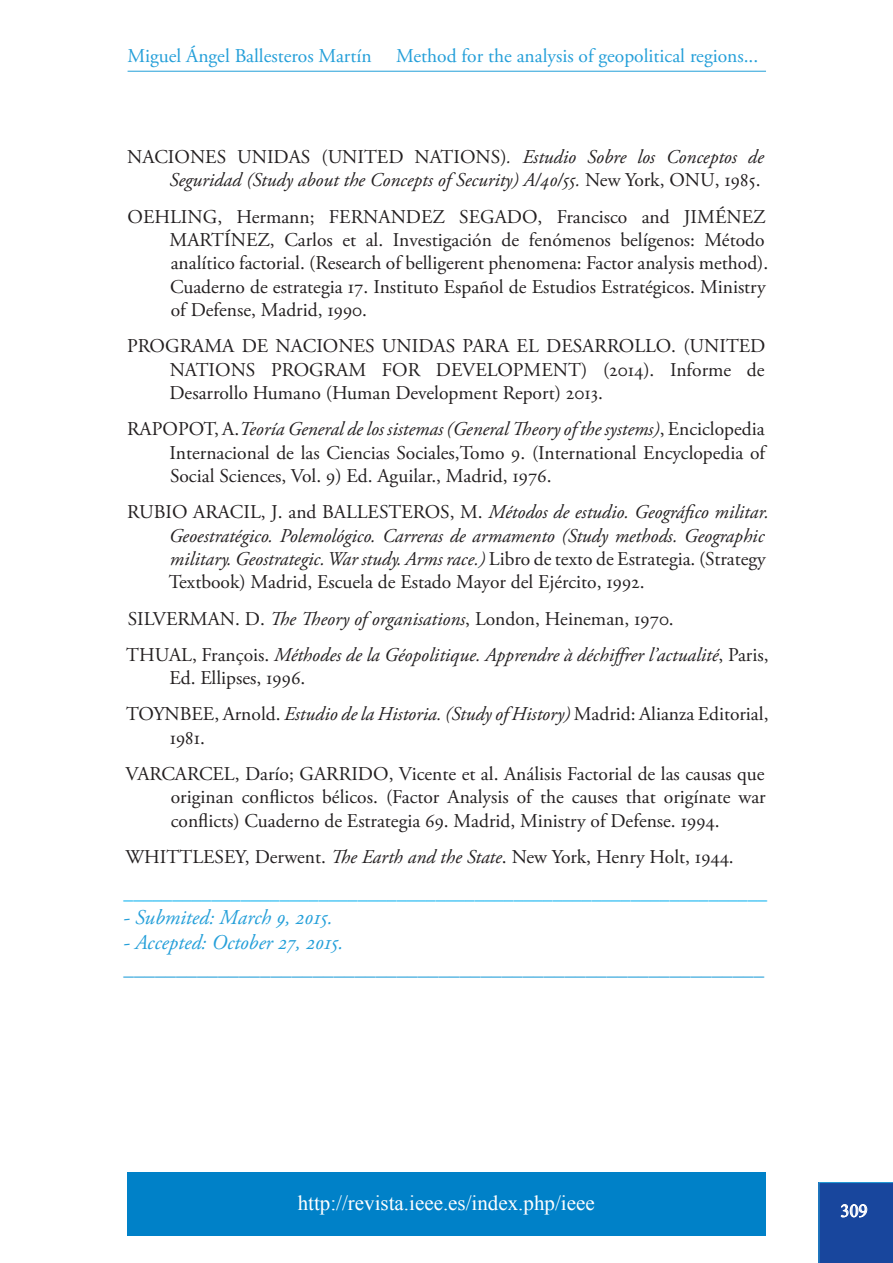
<style>
.page{position:relative;width:893px;height:1263px;background:#fff}
.page>*{position:absolute;margin:0;border:0;box-sizing:border-box;transform-origin:0 0}
.IEEE_cargoAutor{font:italic 21px "Adobe Garamond Pro";color:#249fd9}
.t1{font:21px "Times New Roman";color:#fff}
.IEEE_bibliografia{font:19.5px/23.4px "Adobe Garamond Pro";color:#231f20;text-align:justify}
.IEEE_bibliografia-2{font:italic 19.5px/23.4px "Adobe Garamond Pro";color:#231f20}
.t2{font:19.5px "Adobe Garamond Pro";color:#249fd9}
.IEEE_bibliografia-3{font:19.5px "Adobe Garamond Pro";color:#00aeef}
.t3{font:18px "Times New Roman";color:#fff}
.s1{font-style:normal}
.s2{font-style:italic}
</style>
<div class="page">
<div style="left:819px;top:1182px;width:74px;height:81px;background:#18469d"></div>
<hr style="left:128px;top:71px;width:638px;height:1px;background:#249fd9">
<div style="left:127px;top:1173px;width:638px;height:63px;background:#0081c8"></div>
<p class="t2" style="left:128px;top:44px;width:246px">Miguel Ángel Ballesteros Martín</p>
<p class="t2" style="left:396px;top:44px;width:364px">Method for the analysis of geopolitical regions...</p>
<p class="IEEE_bibliografia-2" style="left:127px;top:146px;width:638px;text-align:right"><span class="s1">NACIONES UNIDAS (UNITED NATIONS)</span>. Estudio Sobre los Conceptos de<br>Seguridad (Study about the Concepts of Security) A/40/55. <span class="s1">New York, ONU, 1985.</span></p>
<p class="IEEE_bibliografia" style="left:170px;top:205px;width:600px;text-align:left;text-indent:-42px">OEHLING, Hermann; FERNANDEZ SEGADO, Francisco and JIMÉNEZ MARTÍNEZ, Carlos et al. Investigación de fenómenos belígenos: Método analítico factorial. (Research of belligerent phenomena: Factor analysis method).<br>Cuaderno de estrategia 17. Instituto Español de Estudios Estratégicos. Ministry of Defense, Madrid, 1990.</p>
<p class="IEEE_bibliografia" style="left:170px;top:335px;width:597px;text-indent:-43px">PROGRAMA DE NACIONES UNIDAS PARA EL DESARROLLO. (UNITED NATIONS PROGRAM FOR DEVELOPMENT) (2014). Informe de Desarrollo Humano (Human Development Report) 2013.</p>
<p class="IEEE_bibliografia" style="left:170px;top:418px;width:597px;text-indent:-43px">RAPOPOT, A.<span class="s2">Teoría General de los sistemas (General Theory of the systems)</span>, Enciclopedia Internacional de las Ciencias Sociales,Tomo 9. (International Encyclopedia of Social Sciences, Vol. 9) Ed. Aguilar., Madrid, 1976.</p>
<p class="IEEE_bibliografia-2" style="left:169px;top:501px;width:602px;text-indent:-42px"><span class="s1">RUBIO ARACIL, J. and BALLESTEROS, M.</span> Métodos de estudio. Geográfico militar.<br>Geoestratégico. Polemológico. Carreras de armamento (Study methods. Geographic military. Geostrategic. War study. Arms race.) <span class="s1">Libro de texto de Estrategia. (Strategy Textbook) Madrid, Escuela de Estado Mayor del Ejército, 1992.</span></p>
<p class="IEEE_bibliografia" style="left:128px;top:607px;width:548px">SILVERMAN. D. <span class="s2">The Theory of organisations</span>, London, Heineman, 1970.</p>
<p class="IEEE_bibliografia-2" style="left:170px;top:643px;width:600px;text-indent:-43px"><span class="s1">THUAL, François.</span> Méthodes de la Géopolitique. Apprendre à déchiffrer l’actualité<span class="s1">, Paris,<br>Ed. Ellipses, 1996.</span></p>
<p class="IEEE_bibliografia" style="left:170px;top:703px;width:600px;text-indent:-44px">TOYNBEE, Arnold. <span class="s2">Estudio de la Historia. (Study of History)</span> Madrid: Alianza Editorial,<br>1981.</p>
<p class="IEEE_bibliografia" style="left:171px;top:763px;width:596px;text-indent:-45px">VARCARCEL, Darío; GARRIDO, Vicente et al. Análisis Factorial de las causas que originan conflictos bélicos. (Factor Analysis of the causes that origínate war conflicts) Cuaderno de Estrategia 69. Madrid, Ministry of Defense. 1994.</p>
<p class="IEEE_bibliografia" style="left:125px;top:846px;width:610px">WHITTLESEY, Derwent. <span class="s2">The Earth and the State</span>. New York, Henry Holt, 1944.</p>
<p class="IEEE_bibliografia-3" style="left:124px;top:881px;width:645px">__________________________________________________________________</p>
<p class="IEEE_cargoAutor" style="left:123px;top:905px;width:211px">- Submited: March 9, 2015.</p>
<p class="IEEE_cargoAutor" style="left:123px;top:930px;width:222px">- Accepted: October 27, 2015.</p>
<p class="IEEE_cargoAutor" style="left:124px;top:955px;width:642px">_____________________________________________________________</p>
<p class="t1" style="left:298px;top:1189px;width:298px">http://revista.ieee.es/index.php/ieee</p>
<p class="t3" style="left:841px;top:1198px;width:28px">309</p>
</div>
